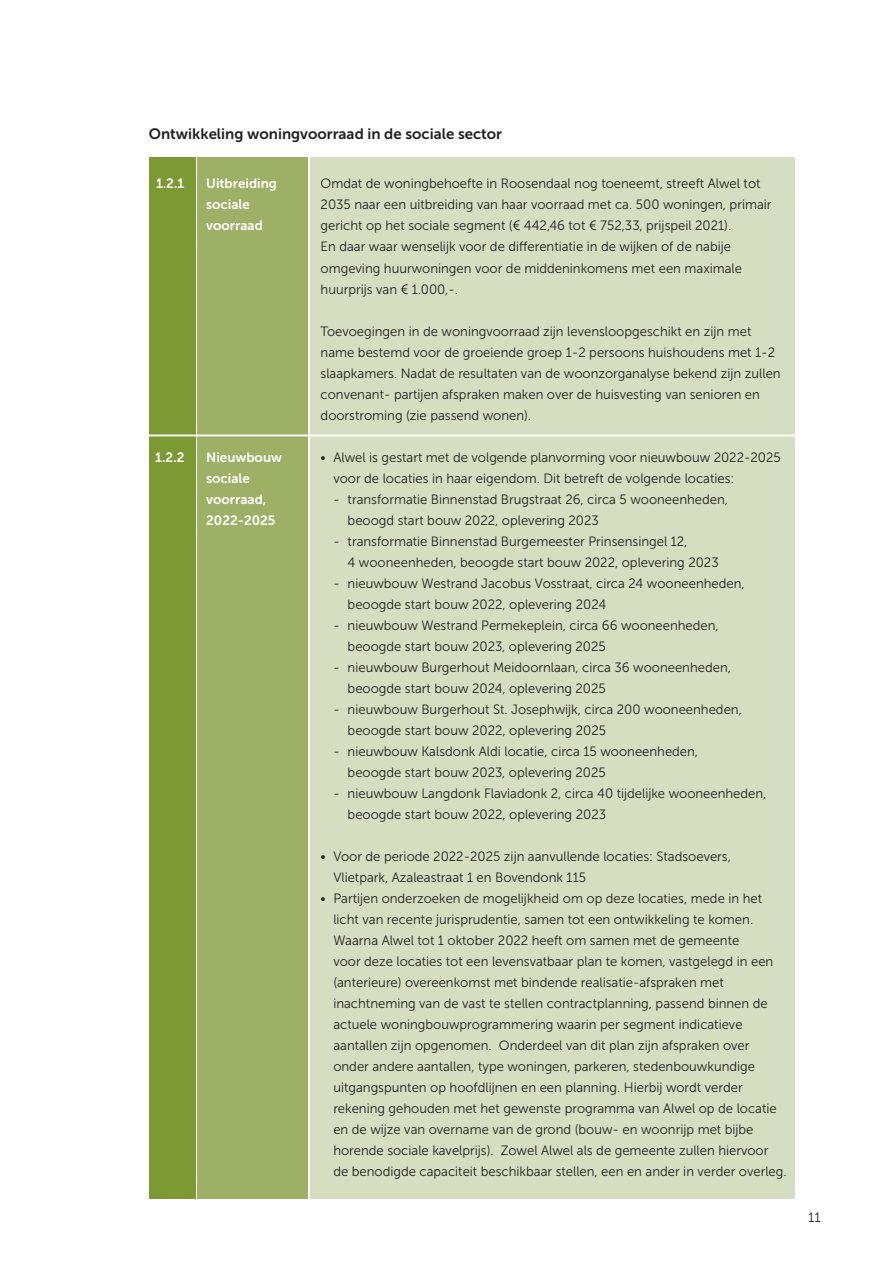
<style>
.page{position:relative;width:893px;height:1263px;background:#fff}
.page>*{position:absolute;margin:0;border:0;box-sizing:border-box;transform-origin:0 0}
.t1{font:15px "Museo Sans 700";color:#231f20}
.t2{font:13.5px/21px "Museo Sans 300";color:#231f20}
.t3{font:13.5px/21px "Museo Sans 700";color:#fff}
</style>
<div class="page">
<div style="left:310px;top:157px;width:485px;height:1042px;background:#d6ddc0"></div>
<div style="left:198px;top:157px;width:110px;height:1042px;background:#9db066"></div>
<div style="left:149px;top:157px;width:47px;height:1042px;background:#7c9934"></div>
<hr style="left:143px;top:434px;width:661px;height:2px;background:#fff">
<p class="t1" style="left:149px;top:125px;width:355px">Ontwikkeling woningvoorraad in de sociale sector</p>
<p class="t3" style="left:156px;top:173px;width:30px">1.2.1</p>
<p class="t2" style="left:321px;top:173px;width:452px">Omdat de woningbehoefte in Roosendaal nog toeneemt, streeft Alwel tot 2035 naar een uitbreiding van haar voorraad met ca. 500 woningen, primair gericht op het sociale segment (€ 442,46 tot € 752,33, prijspeil 2021).<br>En daar waar wenselijk voor de differentiatie in de wijken of de nabije omgeving huurwoningen voor de middeninkomens met een maximale huurprijs van € 1.000,-.</p>
<p class="t2" style="left:321px;top:320px;width:462px">Toevoegingen in de woningvoorraad zijn levensloopgeschikt en zijn met name bestemd voor de groeiende groep 1-2 persoons huishoudens met 1-2 slaapkamers. Nadat de resultaten van de woonzorganalyse bekend zijn zullen convenant- partijen afspraken maken over de huisvesting van senioren en doorstroming (zie passend wonen).</p>
<p class="t2" style="left:333px;top:446px;width:449px;text-indent:-13px">• Alwel is gestart met de volgende planvorming voor nieuwbouw 2022-2025 voor de locaties in haar eigendom. Dit betreft de volgende locaties:</p>
<p class="t2" style="left:348px;top:488px;width:382px;text-indent:-14px">- transformatie Binnenstad Brugstraat 26, circa 5 wooneenheden, beoogd start bouw 2022, oplevering 2023</p>
<p class="t2" style="left:348px;top:530px;width:373px;text-indent:-14px">- transformatie Binnenstad Burgemeester Prinsensingel 12,<br>4 wooneenheden, beoogde start bouw 2022, oplevering 2023</p>
<p class="t2" style="left:348px;top:572px;width:399px;text-indent:-14px">- nieuwbouw Westrand Jacobus Vosstraat, circa 24 wooneenheden, beoogde start bouw 2022, oplevering 2024</p>
<p class="t2" style="left:348px;top:615px;width:373px;text-indent:-14px">- nieuwbouw Westrand Permekeplein, circa 66 wooneenheden, beoogde start bouw 2023, oplevering 2025</p>
<p class="t2" style="left:348px;top:657px;width:385px;text-indent:-14px">- nieuwbouw Burgerhout Meidoornlaan, circa 36 wooneenheden, beoogde start bouw 2024, oplevering 2025</p>
<p class="t2" style="left:348px;top:699px;width:396px;text-indent:-14px">- nieuwbouw Burgerhout St. Josephwijk, circa 200 wooneenheden, beoogde start bouw 2022, oplevering 2025</p>
<p class="t2" style="left:348px;top:741px;width:352px;text-indent:-14px">- nieuwbouw Kalsdonk Aldi locatie, circa 15 wooneenheden, beoogde start bouw 2023, oplevering 2025</p>
<p class="t2" style="left:348px;top:783px;width:420px;text-indent:-14px">- nieuwbouw Langdonk Flaviadonk 2, circa 40 tijdelijke wooneenheden, beoogde start bouw 2022, oplevering 2023</p>
<p class="t2" style="left:333px;top:846px;width:399px;text-indent:-13px">• Voor de periode 2022-2025 zijn aanvullende locaties: Stadsoevers,<br>Vlietpark, Azaleastraat 1 en Bovendonk 115</p>
<p class="t2" style="left:333px;top:888px;width:455px;text-indent:-13px">• Partijen onderzoeken de mogelijkheid om op deze locaties, mede in het licht van recente jurisprudentie, samen tot een ontwikkeling te komen.<br>Waarna Alwel tot 1 oktober 2022 heeft om samen met de gemeente<br>voor deze locaties tot een levensvatbaar plan te komen, vastgelegd in een (anterieure) overeenkomst met bindende realisatie-afspraken met inachtneming van de vast te stellen contractplanning, passend binnen de actuele woningbouwprogrammering waarin per segment indicatieve aantallen zijn opgenomen. Onderdeel van dit plan zijn afspraken over onder andere aantallen, type woningen, parkeren, stedenbouwkundige uitgangspunten op hoofdlijnen en een planning. Hierbij wordt verder rekening gehouden met het gewenste programma van Alwel op de locatie en de wijze van overname van de grond (bouw- en woonrijp met bijbe horende sociale kavelprijs). Zowel Alwel als de gemeente zullen hiervoor de benodigde capaciteit beschikbaar stellen, een en ander in verder overleg.</p>
<p class="t3" style="left:206px;top:173px;width:72px">Uitbreiding sociale voorraad</p>
<p class="t3" style="left:155px;top:446px;width:31px">1.2.2</p>
<p class="t3" style="left:206px;top:446px;width:77px">Nieuwbouw sociale voorraad,<br>2022-2025</p>
<p class="t2" style="left:808px;top:1207px;width:14px">11</p>
</div>
